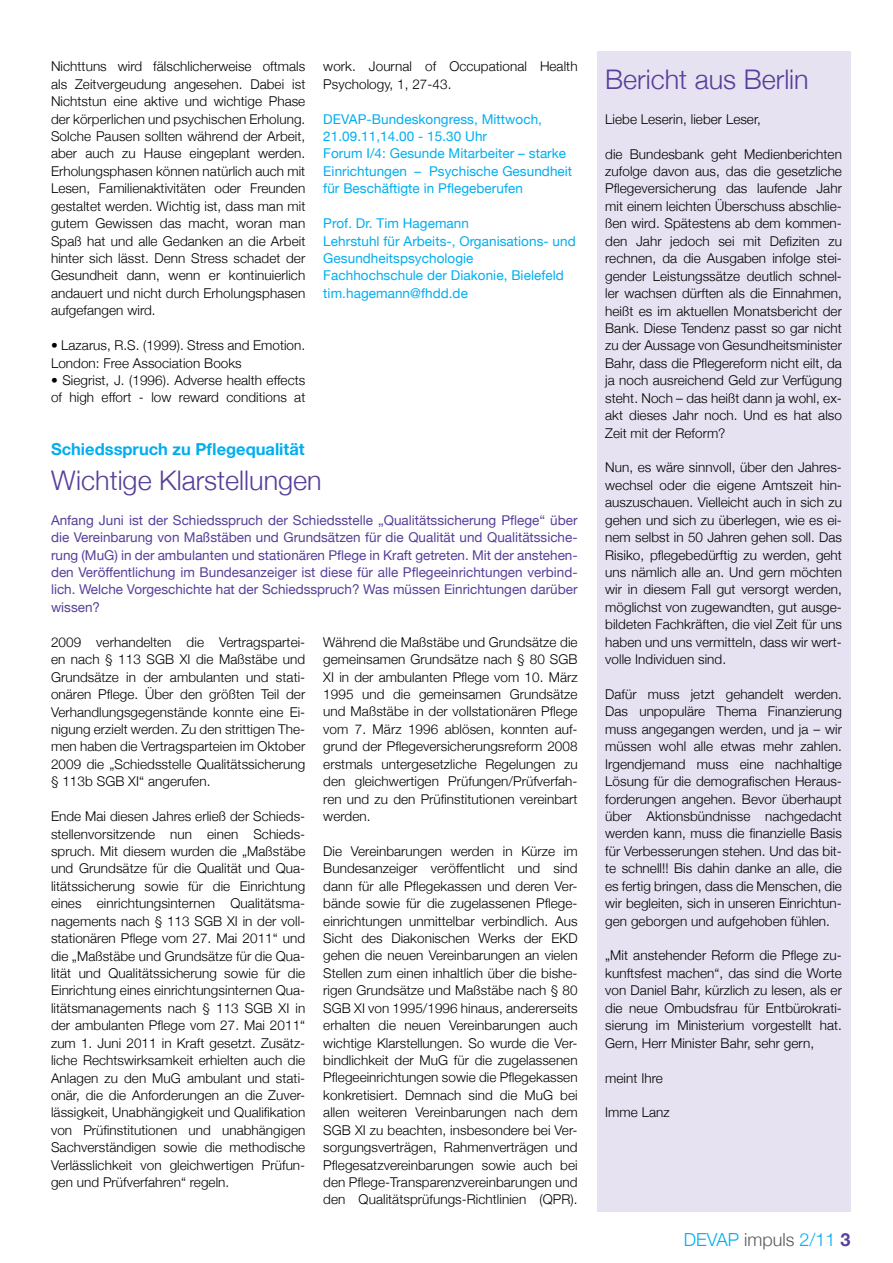
<style>
.page{position:relative;width:893px;height:1263px;background:#fff}
.page>*{position:absolute;margin:0;border:0;box-sizing:border-box;transform-origin:0 0}
.t1{font:300 27px "Helvetica Neue";color:#583f99}
.t2{font:300 18px "Helvetica Neue";color:#00aeef}
.t3{font:700 16.5px "Helvetica Neue";color:#00aeef}
.t4{font:300 13.5px/17.4px "Helvetica Neue";letter-spacing:.005em;color:#000;text-align:justify}
.t5{font:13.5px/17.4px "Helvetica Neue";color:#583f99;text-align:justify}
.t6{font:13.5px/17.4px "Helvetica Neue";letter-spacing:.005em;color:#00aeef}
.s1{color:#58595b}
.s2{font-weight:700;color:#583f99}
</style>
<div class="page">
<div style="left:597px;top:51px;width:253px;height:1161px;background:#e6e2f1"></div>
<p class="t4" style="left:51px;top:57px;width:256px">Nichttuns wird fälschlicherweise oftmals als Zeitvergeudung angesehen. Dabei ist Nichtstun eine aktive und wichtige Phase der körperlichen und psychischen Erholung.<br>Solche Pausen sollten während der Arbeit, aber auch zu Hause eingeplant werden.<br>Erholungsphasen können natürlich auch mit Lesen, Familienaktivitäten oder Freunden gestaltet werden. Wichtig ist, dass man mit gutem Gewissen das macht, woran man Spaß hat und alle Gedanken an die Arbeit hinter sich lässt. Denn Stress schadet der Gesundheit dann, wenn er kontinuierlich andauert und nicht durch Erholungsphasen aufgefangen wird.</p>
<p class="t4" style="left:51px;top:336px;width:256px">• Lazarus, R.S. (1999). Stress and Emotion.<br>London: Free Association Books</p>
<p class="t4" style="left:51px;top:371px;width:256px">• Siegrist, J. (1996). Adverse health effects of high effort - low reward conditions at</p>
<p class="t4" style="left:323px;top:57px;width:256px">work. Journal of Occupational Health<br>Psychology, 1, 27-43.</p>
<p class="t6" style="left:323px;top:110px;width:250px">DEVAP-Bundeskongress, Mittwoch, 21.09.11,14.00 - 15.30 Uhr<br>Forum I/4: Gesunde Mitarbeiter – starke Einrichtungen – Psychische Gesundheit für Beschäftigte in Pflegeberufen</p>
<p class="t6" style="left:323px;top:214px;width:254px">Prof. Dr. Tim Hagemann<br>Lehrstuhl für Arbeits-, Organisations- und<br>Gesundheitspsychologie<br>Fachhochschule der Diakonie, Bielefeld tim.hagemann@fhdd.de</p>
<p class="t3" style="left:51px;top:439px;width:255px">Schiedsspruch zu Pflegequalität</p>
<h1 class="t1" style="left:51px;top:464px;width:272px">Wichtige Klarstellungen</h1>
<p class="t5" style="left:51px;top:511px;width:528px">Anfang Juni ist der Schiedsspruch der Schiedsstelle „Qualitätssicherung Pflege“ über die Vereinbarung von Maßstäben und Grundsätzen für die Qualität und Qualitätssiche&shy;rung (MuG) in der ambulanten und stationären Pflege in Kraft getreten. Mit der anstehen&shy;den Veröffentlichung im Bundesanzeiger ist diese für alle Pflegeeinrichtungen verbind&shy;lich. Welche Vorgeschichte hat der Schiedsspruch? Was müssen Einrichtungen darüber wissen?</p>
<p class="t4" style="left:51px;top:633px;width:256px">2009 verhandelten die Vertragspartei&shy;en nach § 113 SGB XI die Maßstäbe und Grundsätze in der ambulanten und stati&shy;onären Pflege. Über den größten Teil der Verhandlungsgegenstände konnte eine Ei&shy;nigung erzielt werden. Zu den strittigen The&shy;men haben die Vertragsparteien im Oktober 2009 die „Schiedsstelle Qualitätssicherung § 113b SGB XI“ angerufen.</p>
<p class="t4" style="left:51px;top:807px;width:256px">Ende Mai diesen Jahres erließ der Schieds&shy;stellenvorsitzende nun einen Schieds&shy;spruch. Mit diesem wurden die „Maßstäbe und Grundsätze für die Qualität und Qua&shy;litätssicherung sowie für die Einrichtung eines einrichtungsinternen Qualitätsma&shy;nagements nach § 113 SGB XI in der voll&shy;stationären Pflege vom 27. Mai 2011“ und die „Maßstäbe und Grundsätze für die Qua&shy;lität und Qualitätssicherung sowie für die Einrichtung eines einrichtungsinternen Qua&shy;litätsmanagements nach § 113 SGB XI in der ambulanten Pflege vom 27. Mai 2011“ zum 1. Juni 2011 in Kraft gesetzt. Zusätz&shy;liche Rechtswirksamkeit erhielten auch die Anlagen zu den MuG ambulant und stati&shy;onär, die die Anforderungen an die Zuver&shy;lässigkeit, Unabhängigkeit und Qualifikation von Prüfinstitutionen und unabhängigen Sachverständigen sowie die methodische Verlässlichkeit von gleichwertigen Prüfun&shy;gen und Prüfverfahren“ regeln.</p>
<p class="t4" style="left:323px;top:633px;width:256px">Während die Maßstäbe und Grundsätze die gemeinsamen Grundsätze nach § 80 SGB XI in der ambulanten Pflege vom 10. März 1995 und die gemeinsamen Grundsätze und Maßstäbe in der vollstationären Pflege vom 7. März 1996 ablösen, konnten auf&shy;grund der Pflegeversicherungsreform 2008 erstmals untergesetzliche Regelungen zu den gleichwertigen Prüfungen/Prüfverfah&shy;ren und zu den Prüfinstitutionen vereinbart werden.</p>
<p class="t4" style="left:323px;top:842px;width:256px">Die Vereinbarungen werden in Kürze im Bundesanzeiger veröffentlicht und sind dann für alle Pflegekassen und deren Ver&shy;bände sowie für die zugelassenen Pflege&shy;einrichtungen unmittelbar verbindlich. Aus Sicht des Diakonischen Werks der EKD gehen die neuen Vereinbarungen an vielen Stellen zum einen inhaltlich über die bishe&shy;rigen Grundsätze und Maßstäbe nach § 80<br>SGB XI von 1995/1996 hinaus, andererseits erhalten die neuen Vereinbarungen auch wichtige Klarstellungen. So wurde die Ver&shy;bindlichkeit der MuG für die zugelassenen Pflegeeinrichtungen sowie die Pflegekassen konkretisiert. Demnach sind die MuG bei allen weiteren Vereinbarungen nach dem SGB XI zu beachten, insbesondere bei Ver&shy;sorgungsverträgen, Rahmenverträgen und Pflegesatzvereinbarungen sowie auch bei den Pflege-Transparenzvereinbarungen und den Qualitätsprüfungs-Richtlinien (QPR).</p>
<h1 class="t1" style="left:605px;top:63px;width:205px">Bericht aus Berlin</h1>
<p class="t4" style="left:605px;top:110px;width:157px">Liebe Leserin, lieber Leser,</p>
<p class="t4" style="left:605px;top:145px;width:238px">die Bundesbank geht Medienberichten zufolge davon aus, das die gesetzliche Pflegeversicherung das laufende Jahr mit einem leichten Überschuss abschlie&shy;ßen wird. Spätestens ab dem kommen&shy;den Jahr jedoch sei mit Defiziten zu rechnen, da die Ausgaben infolge stei&shy;gender Leistungssätze deutlich schnel&shy;ler wachsen dürften als die Einnahmen, heißt es im aktuellen Monatsbericht der Bank. Diese Tendenz passt so gar nicht zu der Aussage von Gesundheitsminister Bahr, dass die Pflegereform nicht eilt, da ja noch ausreichend Geld zur Verfügung steht. Noch – das heißt dann ja wohl, ex&shy;akt dieses Jahr noch. Und es hat also Zeit mit der Reform?</p>
<p class="t4" style="left:605px;top:459px;width:238px">Nun, es wäre sinnvoll, über den Jahres&shy;wechsel oder die eigene Amtszeit hin&shy;auszuschauen. Vielleicht auch in sich zu gehen und sich zu überlegen, wie es ei&shy;nem selbst in 50 Jahren gehen soll. Das Risiko, pflegebedürftig zu werden, geht uns nämlich alle an. Und gern möchten wir in diesem Fall gut versorgt werden, möglichst von zugewandten, gut ausge&shy;bildeten Fachkräften, die viel Zeit für uns haben und uns vermitteln, dass wir wert&shy;volle Individuen sind.</p>
<p class="t4" style="left:605px;top:685px;width:238px">Dafür muss jetzt gehandelt werden.<br>Das unpopuläre Thema Finanzierung muss angegangen werden, und ja – wir müssen wohl alle etwas mehr zahlen.<br>Irgendjemand muss eine nachhaltige Lösung für die demografischen Heraus&shy;forderungen angehen. Bevor überhaupt über Aktionsbündnisse nachgedacht werden kann, muss die finanzielle Basis für Verbesserungen stehen. Und das bit&shy;te schnell!! Bis dahin danke an alle, die es fertig bringen, dass die Menschen, die wir begleiten, sich in unseren Einrichtun&shy;gen geborgen und aufgehoben fühlen.</p>
<p class="t4" style="left:605px;top:947px;width:238px">„Mit anstehender Reform die Pflege zu&shy;kunftsfest machen“, das sind die Worte von Daniel Bahr, kürzlich zu lesen, als er die neue Ombudsfrau für Entbürokrati&shy;sierung im Ministerium vorgestellt hat.<br>Gern, Herr Minister Bahr, sehr gern,</p>
<p class="t4" style="left:605px;top:1069px;width:59px">meint Ihre</p>
<p class="t4" style="left:605px;top:1103px;width:66px">Imme Lanz</p>
<h2 class="t2" style="left:684px;top:1229px;width:168px">DEVAP <span class="s1">impuls</span> 2/11 <span class="s2">3</span></h2>
</div>
